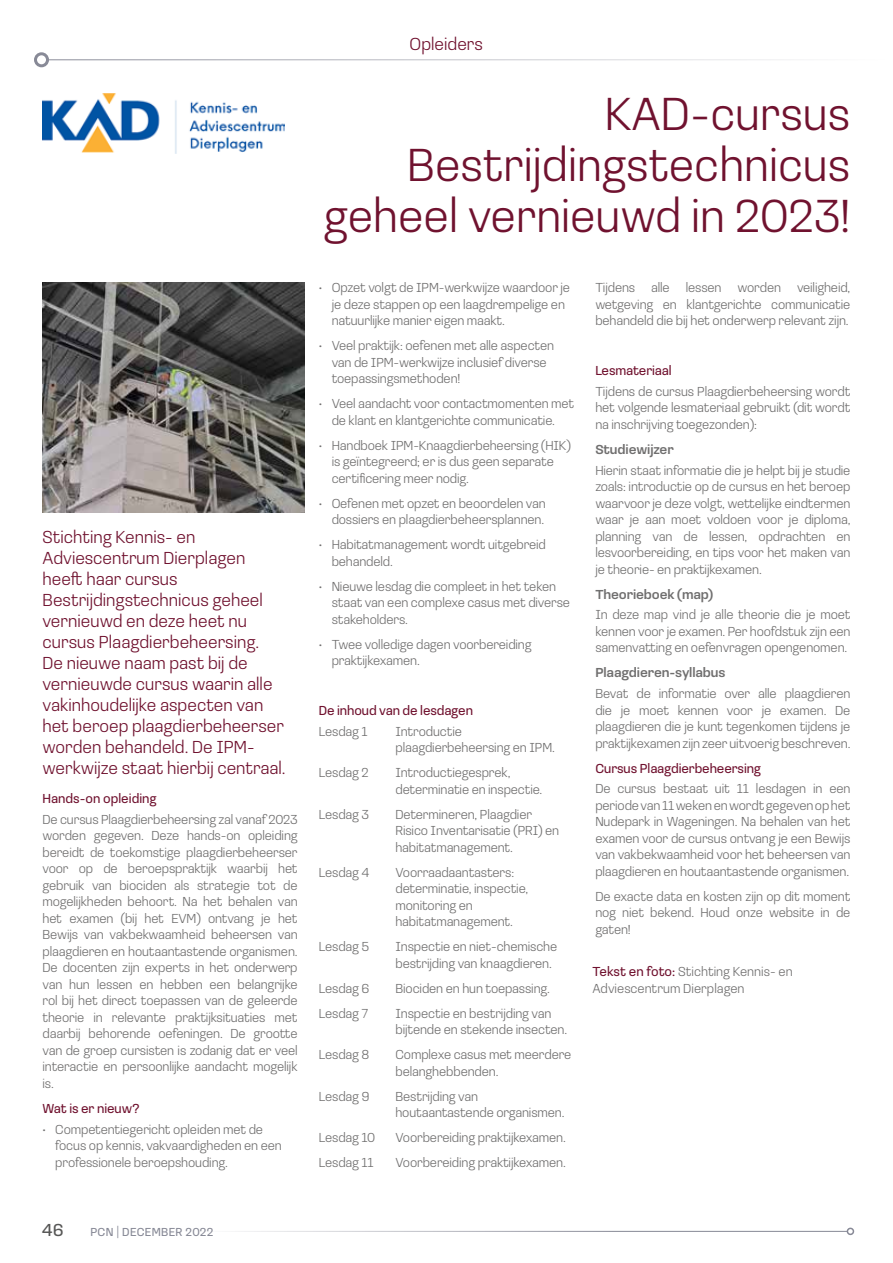
<style>
.page{position:relative;width:893px;height:1263px;background:#fff}
.page>*{position:absolute;margin:0;border:0;box-sizing:border-box;transform-origin:0 0}
.t1{font:300 48px/51px "Loos Normal";color:#70122f;text-align:right}
.t2{font:300 18px/21px "Loos Normal";color:#70122f}
.t3{font:18px "Loos Normal";color:#575756}
.t4{font:300 13.5px/16.5px "Loos Normal";letter-spacing:-.01em;color:#706f6f}
.t5{font:13.5px "Loos Normal";letter-spacing:-.01em;color:#70122f}
.t6{font:500 13.5px "Loos Normal";letter-spacing:-.01em;color:#706f6f}
.t7{font:12px "Loos Normal";letter-spacing:.02em;color:#878996}
.s1{font-weight:300}
.s2{font-weight:400;color:#70122f}
</style>
<div class="page">
<hr style="left:48px;top:60px;width:843px;height:1px;background:#878996">
<div style="left:34px;top:52px;width:15px;height:15px;border:3px solid #878996;border-radius:50%"></div>
<hr style="left:195px;top:1231px;width:652px;height:1px;background:#878996">
<div style="left:847px;top:1227px;width:7px;height:8px;border:2px solid #878996;border-radius:50%"></div>
<img style="left:43px;top:282px;width:262px;height:230px">
<img style="left:43px;top:94px;width:242px;height:60px">
<p class="t2" style="left:43px;top:526px;width:245px">Stichting Kennis- en<br>Adviescentrum Dierplagen heeft haar cursus<br>Bestrijdingstechnicus geheel vernieuwd en deze heet nu cursus Plaagdierbeheersing.<br>De nieuwe naam past bij de vernieuwde cursus waarin alle vakinhoudelijke aspecten van het beroep plaagdierbeheerser worden behandeld. De IPM&shy;werkwijze staat hierbij centraal.</p>
<p class="t5" style="left:43px;top:789px;width:116px">Hands-on opleiding</p>
<p class="t4" style="left:43px;top:811px;width:257px;text-align:justify">De cursus Plaagdierbeheersing zal vanaf 2023 worden gegeven. Deze hands-on opleiding bereidt de toekomstige plaagdierbeheerser voor op de beroepspraktijk waarbij het gebruik van biociden als strategie tot de mogelijkheden behoort. Na het behalen van het examen (bij het EVM) ontvang je het Bewijs van vakbekwaamheid beheersen van plaagdieren en houtaantastende organismen.<br>De docenten zijn experts in het onderwerp van hun lessen en hebben een belangrijke rol bij het direct toepassen van de geleerde theorie in relevante praktijksituaties met daarbij behorende oefeningen. De grootte van de groep cursisten is zodanig dat er veel interactie en persoonlijke aandacht mogelijk is.</p>
<p class="t5" style="left:43px;top:1099px;width:99px">Wat is er nieuw?</p>
<p class="t4" style="left:55px;top:1120px;width:228px;text-indent:-13px">• Competentiegericht opleiden met de focus op kennis, vakvaardigheden en een professionele beroepshouding.</p>
<h2 class="t3" style="left:42px;top:1218px;width:24px">46</h2>
<p class="t7" style="left:90px;top:1224px;width:124px">PCN <span class="s1">|</span> DECEMBER 2022</p>
<h2 class="t2" style="left:410px;top:32px;width:75px">Opleiders</h2>
<h1 class="t1" style="left:324px;top:86px;width:528px">KAD-cursus<br>Bestrijdingstechnicus geheel vernieuwd in 2023!</h1>
<p class="t4" style="left:332px;top:279px;width:240px;text-indent:-13px">• Opzet volgt de IPM-werkwijze waardoor je je deze stappen op een laagdrempelige en natuurlijke manier eigen maakt.</p>
<p class="t4" style="left:332px;top:337px;width:224px;text-indent:-13px">• Veel praktijk: oefenen met alle aspecten van de IPM-werkwijze inclusief diverse toepassingsmethoden!</p>
<p class="t4" style="left:319px;top:395px;width:257px;text-align:center">• Veel aandacht voor contactmomenten met de klant en klantgerichte communicatie.</p>
<p class="t4" style="left:332px;top:436px;width:241px;text-indent:-13px">• Handboek IPM-Knaagdierbeheersing (HIK) is geïntegreerd; er is dus geen separate certificering meer nodig.</p>
<p class="t4" style="left:319px;top:494px;width:228px;text-align:right">• Oefenen met opzet en beoordelen van dossiers en plaagdierbeheersplannen.</p>
<p class="t4" style="left:332px;top:536px;width:216px;text-indent:-13px">• Habitatmanagement wordt uitgebreid behandeld.</p>
<p class="t4" style="left:332px;top:577px;width:240px;text-indent:-13px">• Nieuwe lesdag die compleet in het teken staat van een complexe casus met diverse stakeholders.</p>
<p class="t4" style="left:332px;top:635px;width:201px;text-indent:-13px">• Twee volledige dagen voorbereiding praktijkexamen.</p>
<p class="t5" style="left:319px;top:701px;width:156px">De inhoud van de lesdagen</p>
<p class="t4" style="left:319px;top:722px;width:50px">Lesdag 1</p>
<p class="t4" style="left:395px;top:722px;width:161px">Introductie plaagdierbeheersing en IPM.</p>
<p class="t4" style="left:319px;top:764px;width:51px">Lesdag 2</p>
<p class="t4" style="left:395px;top:764px;width:148px">Introductiegesprek, determinatie en inspectie.</p>
<p class="t4" style="left:319px;top:805px;width:52px">Lesdag 3</p>
<p class="t4" style="left:395px;top:805px;width:165px">Determineren, Plaagdier<br>Risico Inventarisatie (PRI) en habitatmanagement.</p>
<p class="t4" style="left:319px;top:863px;width:52px">Lesdag 4</p>
<p class="t4" style="left:395px;top:863px;width:134px">Voorraadaantasters: determinatie, inspectie, monitoring en habitatmanagement.</p>
<p class="t4" style="left:319px;top:938px;width:52px">Lesdag 5</p>
<p class="t4" style="left:395px;top:938px;width:163px">Inspectie en niet-chemische bestrijding van knaagdieren.</p>
<p class="t4" style="left:319px;top:979px;width:52px">Lesdag 6</p>
<p class="t4" style="left:395px;top:979px;width:156px">Biociden en hun toepassing.</p>
<p class="t4" style="left:319px;top:1004px;width:51px">Lesdag 7</p>
<p class="t4" style="left:395px;top:1004px;width:173px">Inspectie en bestrijding van bijtende en stekende insecten.</p>
<p class="t4" style="left:319px;top:1046px;width:52px">Lesdag 8</p>
<p class="t4" style="left:395px;top:1046px;width:177px">Complexe casus met meerdere belanghebbenden.</p>
<p class="t4" style="left:319px;top:1087px;width:52px">Lesdag 9</p>
<p class="t4" style="left:395px;top:1087px;width:171px">Bestrijding van houtaantastende organismen.</p>
<p class="t4" style="left:319px;top:1129px;width:58px">Lesdag 10</p>
<p class="t4" style="left:395px;top:1129px;width:172px">Voorbereiding praktijkexamen.</p>
<p class="t4" style="left:319px;top:1154px;width:56px">Lesdag 11</p>
<p class="t4" style="left:395px;top:1154px;width:172px">Voorbereiding praktijkexamen.</p>
<p class="t4" style="left:595px;top:279px;width:257px;text-align:justify">Tijdens alle lessen worden veiligheid, wetgeving en klantgerichte communicatie behandeld die bij het onderwerp relevant zijn.</p>
<p class="t5" style="left:595px;top:361px;width:78px">Lesmateriaal</p>
<p class="t4" style="left:595px;top:382px;width:257px;text-align:justify">Tijdens de cursus Plaagdierbeheersing wordt het volgende lesmateriaal gebruikt (dit wordt na inschrijving toegezonden):</p>
<p class="t6" style="left:595px;top:440px;width:80px">Studiewijzer</p>
<p class="t4" style="left:595px;top:461px;width:257px;text-align:justify">Hierin staat informatie die je helpt bij je studie zoals: introductie op de cursus en het beroep waarvoor je deze volgt, wettelijke eindtermen waar je aan moet voldoen voor je diploma, planning van de lessen, opdrachten en lesvoorbereiding, en tips voor het maken van je theorie- en praktijkexamen.</p>
<p class="t6" style="left:595px;top:584px;width:119px">Theorieboek (map)</p>
<p class="t4" style="left:595px;top:606px;width:257px;text-align:justify">In deze map vind je alle theorie die je moet kennen voor je examen. Per hoofdstuk zijn een samenvatting en oefenvragen opengenomen.</p>
<p class="t6" style="left:595px;top:663px;width:132px">Plaagdieren-syllabus</p>
<p class="t4" style="left:595px;top:685px;width:257px;text-align:justify">Bevat de informatie over alle plaagdieren die je moet kennen voor je examen. De plaagdieren die je kunt tegenkomen tijdens je praktijkexamen zijn zeer uitvoerig beschreven.</p>
<p class="t5" style="left:595px;top:758px;width:167px">Cursus Plaagdierbeheersing</p>
<p class="t4" style="left:595px;top:780px;width:257px;text-align:justify">De cursus bestaat uit 11 lesdagen in een periode van 11 weken en wordt gegeven op het Nudepark in Wageningen. Na behalen van het examen voor de cursus ontvang je een Bewijs van vakbekwaamheid voor het beheersen van plaagdieren en houtaantastende organismen.</p>
<p class="t4" style="left:595px;top:887px;width:257px;text-align:justify">De exacte data en kosten zijn op dit moment nog niet bekend. Houd onze website in de gaten!</p>
<p class="t4" style="left:592px;top:963px;width:202px"><span class="s2">Tekst en foto:</span> Stichting Kennis- en<br>Adviescentrum Dierplagen</p>
</div>
